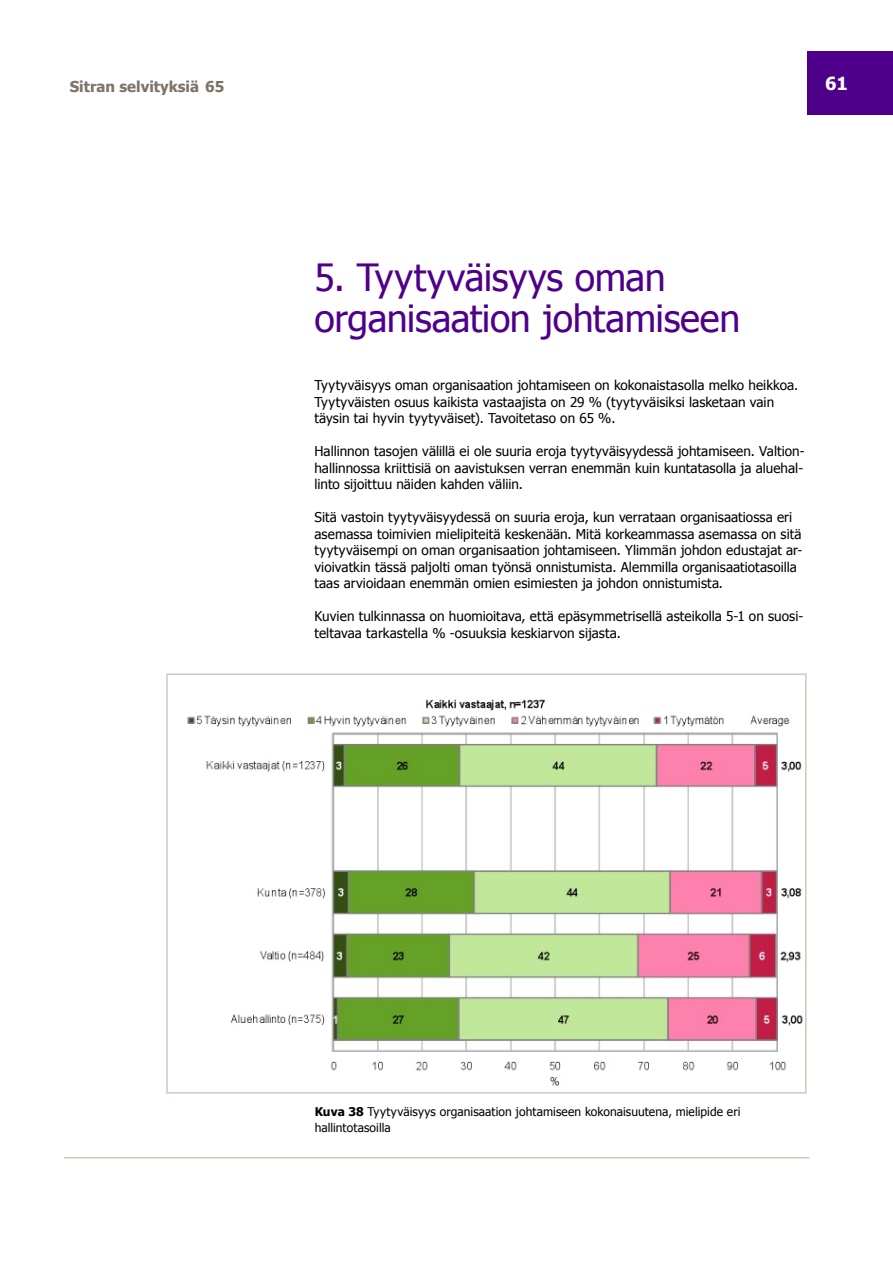
<style>
.page{position:relative;width:893px;height:1263px;background:#fff}
.page>*{position:absolute;margin:0;border:0;box-sizing:border-box;transform-origin:0 0}
.t1{font:37.5px/40.5px "Tahoma";letter-spacing:-.01em;color:#4f008a}
.t2{font:700 18px "Tahoma";color:#fff}
.t3{font:700 15px "Tahoma";color:#7d7366}
.t4{font:13.5px/16.5px "Tahoma";letter-spacing:.005em;color:#000}
.t5{font:12px/16.5px "Tahoma";letter-spacing:.005em;color:#000}
.s1{font-weight:700}
</style>
<div class="page">
<img style="left:187px;top:699px;width:616px;height:387px">
<div style="left:166px;top:673px;width:640px;height:421px;border:2px solid #d1c9bd"></div>
<div style="left:808px;top:51px;width:85px;height:64px;background:#4f008a"></div>
<hr style="left:64px;top:1157px;width:746px;height:1px;background:#d1c9bd">
<p class="t3" style="left:70px;top:76px;width:156px">Sitran selvityksiä 65</p>
<h2 class="t2" style="left:825px;top:71px;width:24px">61</h2>
<h1 class="t1" style="left:314px;top:256px;width:427px">5. Tyytyväisyys oman organisaation johtamiseen</h1>
<p class="t4" style="left:314px;top:377px;width:485px">Tyytyväisyys oman organisaation johtamiseen on kokonaistasolla melko heikkoa.<br>Tyytyväisten osuus kaikista vastaajista on 29 % (tyytyväisiksi lasketaan vain täysin tai hyvin tyytyväiset). Tavoitetaso on 65 %.</p>
<p class="t4" style="left:314px;top:443px;width:492px;text-align:justify">Hallinnon tasojen välillä ei ole suuria eroja tyytyväisyydessä johtamiseen. Valtion&shy;hallinnossa kriittisiä on aavistuksen verran enemmän kuin kuntatasolla ja aluehal&shy;linto sijoittuu näiden kahden väliin.</p>
<p class="t4" style="left:314px;top:509px;width:489px">Sitä vastoin tyytyväisyydessä on suuria eroja, kun verrataan organisaatiossa eri asemassa toimivien mielipiteitä keskenään. Mitä korkeammassa asemassa on sitä tyytyväisempi on oman organisaation johtamiseen. Ylimmän johdon edustajat ar&shy;vioivatkin tässä paljolti oman työnsä onnistumista. Alemmilla organisaatiotasoilla taas arvioidaan enemmän omien esimiesten ja johdon onnistumista.</p>
<p class="t4" style="left:314px;top:608px;width:490px">Kuvien tulkinnassa on huomioitava, että epäsymmetrisellä asteikolla 5-1 on suosi&shy;teltavaa tarkastella % -osuuksia keskiarvon sijasta.</p>
<p class="t5" style="left:315px;top:1103px;width:427px"><span class="s1">Kuva 38</span> Tyytyväisyys organisaation johtamiseen kokonaisuutena, mielipide eri hallintotasoilla</p>
</div>
